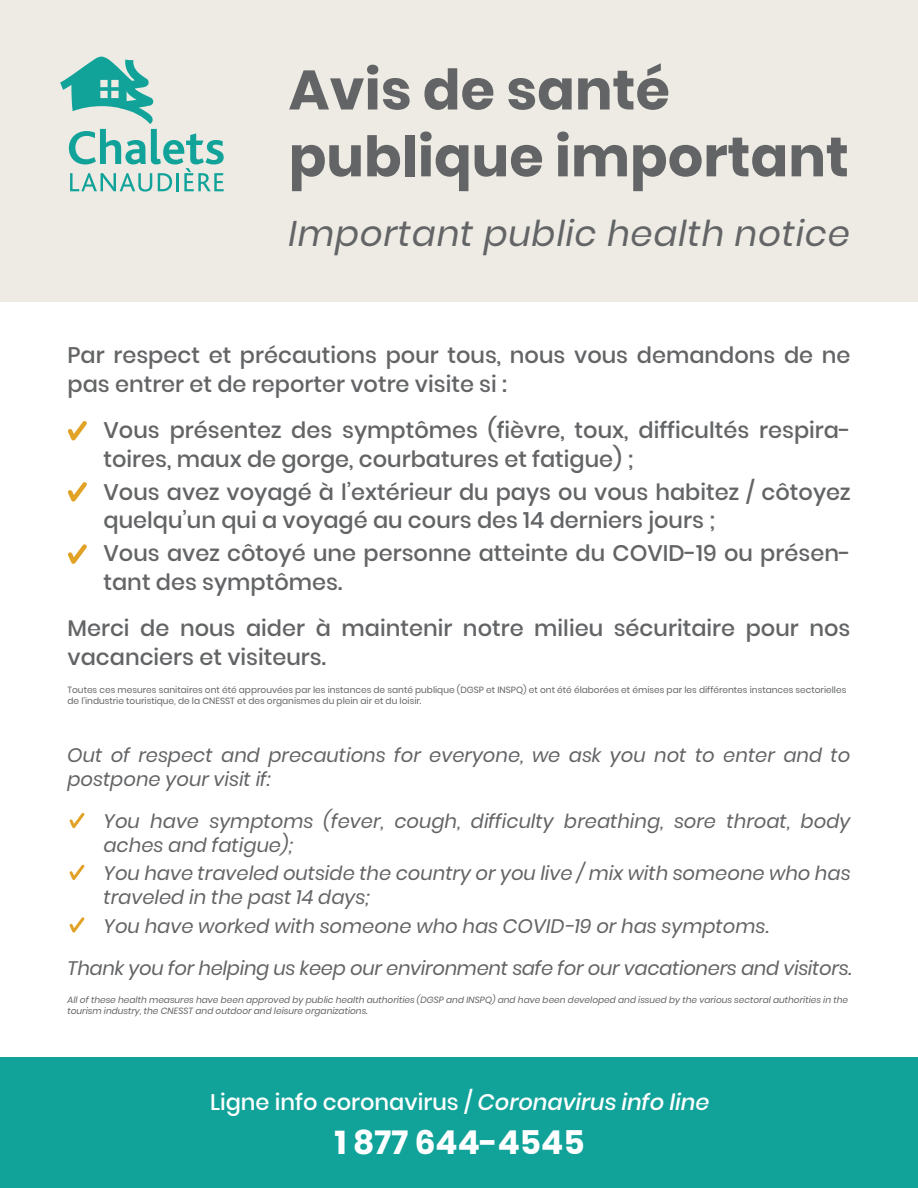
<style>
.page{position:relative;width:918px;height:1188px;background:#fff}
.page>*{position:absolute;margin:0;border:0;box-sizing:border-box;transform-origin:0 0}
.t1{font:700 55.65px/66.9px "Poppins";color:#636466}
.t2{font:italic 35.55px "Poppins";letter-spacing:.02em;color:#636466}
.t3{font:700 33px "Poppins";color:#fff}
.t4{font:500 22.5px/28.5px "Poppins";color:#636466}
.t5{font:500 22.5px "Poppins";color:#fff}
.t6{font:italic 19.5px/24px "Poppins";color:#636466}
.t7{font:9px/10.8px "Poppins";color:#636466}
.t8{font:italic 9px/10.8px "Poppins";color:#636466}
.s1{font-style:italic}
</style>
<div class="page">
<div style="left:0;top:0;width:918px;height:302px;background:#edebe4"></div>
<div style="left:0;top:1058px;width:918px;height:130px;background:#11a39a"></div>
<svg style="left:60px;top:57px;width:164px;height:135px"></svg>
<svg style="left:68px;top:421px;width:19px;height:20px"></svg>
<svg style="left:68px;top:482px;width:19px;height:20px"></svg>
<svg style="left:67px;top:544px;width:20px;height:20px"></svg>
<svg style="left:69px;top:813px;width:16px;height:16px"></svg>
<svg style="left:69px;top:864px;width:16px;height:16px"></svg>
<svg style="left:69px;top:917px;width:16px;height:16px"></svg>
<h1 class="t1" style="left:289px;top:57px;width:562px">Avis de santé publique important</h1>
<h2 class="t2" style="left:289px;top:213px;width:563px">Important public health notice</h2>
<p class="t4" style="left:68px;top:341px;width:785px">Par respect et précautions pour tous, nous vous demandons de ne pas entrer et de reporter votre visite si :</p>
<p class="t4" style="left:104px;top:416px;width:749px">Vous présentez des symptômes (fièvre, toux, difficultés respira&shy;toires, maux de gorge, courbatures et fatigue) ;</p>
<p class="t4" style="left:104px;top:478px;width:749px">Vous avez voyagé à l’extérieur du pays ou vous habitez / côtoyez quelqu’un qui a voyagé au cours des 14 derniers jours ;</p>
<p class="t4" style="left:104px;top:539px;width:749px">Vous avez côtoyé une personne atteinte du COVID-19 ou présen&shy;tant des symptômes.</p>
<p class="t4" style="left:68px;top:614px;width:785px">Merci de nous aider à maintenir notre milieu sécuritaire pour nos vacanciers et visiteurs.</p>
<p class="t7" style="left:68px;top:685px;width:780px">Toutes ces mesures sanitaires ont été approuvées par les instances de santé publique (DGSP et INSPQ) et ont été élaborées et émises par les différentes instances sectorielles de l’industrie touristique, de la CNESST et des organismes du plein air et du loisir.</p>
<p class="t6" style="left:68px;top:743px;width:784px">Out of respect and precautions for everyone, we ask you not to enter and to postpone your visit if:</p>
<p class="t6" style="left:103px;top:809px;width:748px">You have symptoms (fever, cough, difficulty breathing, sore throat, body aches and fatigue);</p>
<p class="t6" style="left:103px;top:861px;width:749px">You have traveled outside the country or you live / mix with someone who has traveled in the past 14 days;</p>
<p class="t6" style="left:68px;top:905px;width:786px;line-height:42px;text-indent:36px">You have worked with someone who has COVID-19 or has symptoms.<br>Thank you for helping us keep our environment safe for our vacationers and visitors.</p>
<p class="t8" style="left:68px;top:995px;width:782px">All of these health measures have been approved by public health authorities (DGSP and INSPQ) and have been developed and issued by the various sectoral authorities in the tourism industry, the CNESST and outdoor and leisure organizations.</p>
<p class="t5" style="left:210px;top:1089px;width:501px">Ligne info coronavirus / <span class="s1">Coronavirus info line</span></p>
<h3 class="t3" style="left:335px;top:1123px;width:251px">1 877 644-4545</h3>
</div>
